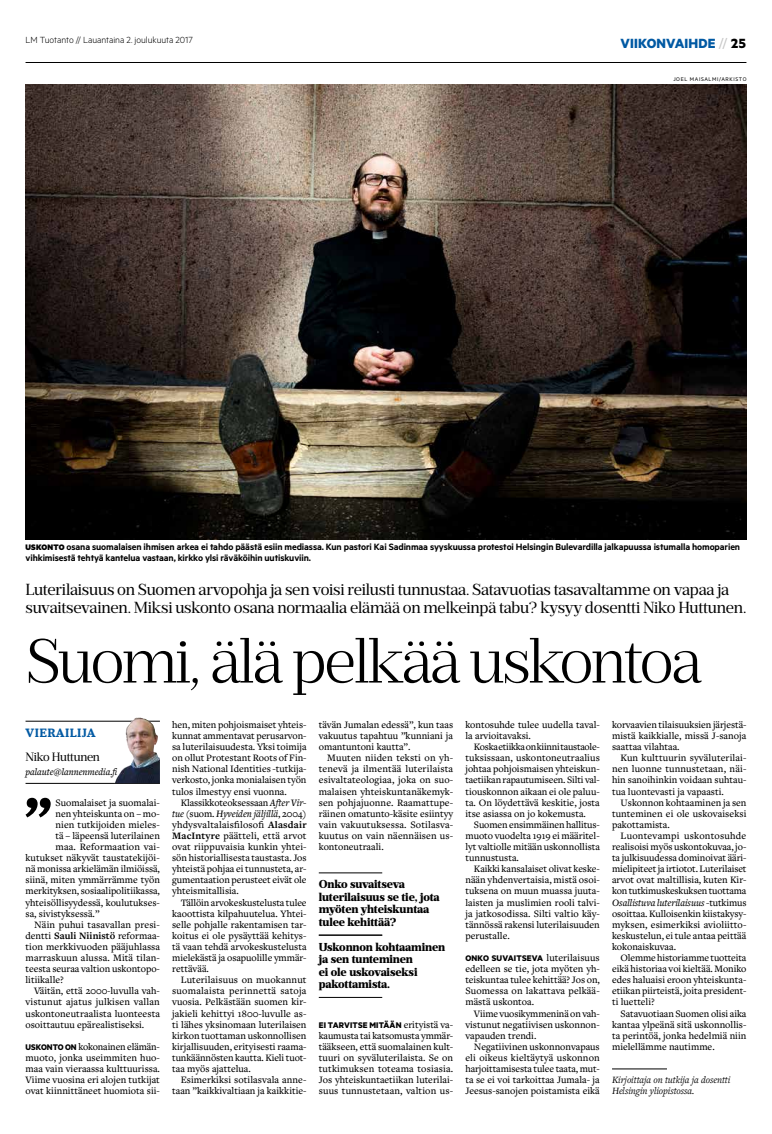
<style>
.page{position:relative;width:772px;height:1134px;background:#fff}
.page>*{position:absolute;margin:0;border:0;box-sizing:border-box;transform-origin:0 0}
.t1{font:700 73.6px "Prumo Slab";color:#000}
.t2{font:300 62px "Prumo Text";letter-spacing:-.035em;color:#000}
.t3{font:16px/18px "Prumo Text";letter-spacing:-.015em;color:#000}
.t4{font:700 15px "Metric";letter-spacing:.01em;color:#0059a3}
.t5{font:12px "Prumo Text";letter-spacing:-.02em;color:#000}
.t6{font:700 12px "Prumo Slab";letter-spacing:.03em;color:#0059a3}
.t7{font:800 11.5px/12.5px "Prumo Text";letter-spacing:-.015em;color:#000}
.t8{font:600 10.3px/11.1px "Metric";letter-spacing:-.01em;color:#000}
.t9{font:500 10.2px/11.1px "Freight Text Pro";color:#000;text-align:justify}
.t10{font:italic 10px/11.1px "Freight Text Pro";letter-spacing:-.005em;color:#000}
.t11{font:300 10px "Metric";letter-spacing:-.005em;color:#000}
.t12{font:italic 500 10px "Freight Text Pro";letter-spacing:-.01em;color:#000}
.t13{font:700 9.2px "Metric";letter-spacing:.015em;color:#000}
.t14{font:6px "Metric";letter-spacing:.1em;color:#000}
.s1{font-weight:400;color:#c6c6c6}
.s2{color:#000}
.s3{font-weight:900;font-size:9px}
.s4{font-style:italic}
.s5{font-weight:700}
.s6{font-family:"Freight Text Pro";font-weight:500;font-size:10.2px}
.s7{font-family:"Metric";font-weight:700;font-size:9.2px}
</style>
<div class="page">
<hr style="left:26px;top:62px;width:720px;height:1px;background:#000">
<hr style="left:26px;top:721px;width:134px;height:1px;background:#000">
<hr style="left:26px;top:783px;width:134px;height:1px;background:#000">
<hr style="left:611px;top:1069px;width:55px;height:1px;background:#000">
<img style="left:115px;top:718px;width:45px;height:65px">
<img style="left:26px;top:84px;width:719px;height:455px">
<hr style="left:318px;top:873px;width:64px;height:1px;background:#000">
<hr style="left:318px;top:935px;width:64px;height:1px;background:#000">
<hr style="left:318px;top:997px;width:64px;height:1px;background:#000">
<p class="t11" style="left:26px;top:35px;width:169px">LM Tuotanto // Lauantaina 2. joulukuuta 2017</p>
<h3 class="t4" style="left:620px;top:34px;width:127px">VIIKONVAIHDE <span class="s1">//</span> <span class="s2">25</span></h3>
<p class="t14" style="left:672px;top:76px;width:75px">JOEL MAISALMI/ARKISTO</p>
<p class="t8" style="left:26px;top:541px;width:715px"><span class="s3">USKONTO</span> osana suomalaisen ihmisen arkea ei tahdo päästä esiin mediassa. Kun pastori Kai Sadinmaa syyskuussa protestoi Helsingin Bulevardilla jalkapuussa istumalla homoparien vihkimisestä tehtyä kantelua vastaan, kirkko ylsi räväköihin uutiskuviin.</p>
<h3 class="t3" style="left:26px;top:581px;width:721px">Luterilaisuus on Suomen arvopohja ja sen voisi reilusti tunnustaa. Satavuotias tasavaltamme on vapaa ja suvaitsevainen. Miksi uskonto osana normaalia elämää on melkeinpä tabu? kysyy dosentti Niko Huttunen.</h3>
<h2 class="t2" style="left:26px;top:625px;width:677px">Suomi, älä pelkää uskontoa</h2>
<p class="t6" style="left:26px;top:725px;width:72px">VIERAILIJA</p>
<p class="t5" style="left:26px;top:750px;width:76px">Niko Huttunen</p>
<p class="t12" style="left:26px;top:765px;width:95px">palaute@lannenmedia.fi</p>
<h1 class="t1" style="left:23px;top:780px;width:31px">”</h1>
<p class="t9" style="left:55px;top:796px;width:106px">Suomalaiset ja suomalai-</p>
<p class="t9" style="left:172px;top:719px;width:136px">hen, miten pohjoismaiset yhteis&shy;kunnat ammentavat perusarvon&shy;sa luterilaisuudesta. Yksi toimija on ollut Protestant Roots of Fin&shy;nish National Identities -tutkija&shy;verkosto, jonka monialaisen työn tulos ilmestyy ensi vuonna.</p>
<p class="t9" style="left:172px;top:796px;width:136px;text-indent:9px">Klassikkoteoksessaan <span class="s4">After Vir&shy;tue</span> (suom. <span class="s4">Hyveiden jäljillä</span>, 2004) yhdysvaltalaisfilosofi <span class="s5">Alasdair MacIntyre</span> päätteli, että arvot ovat riippuvaisia kunkin yhtei&shy;sön historiallisesta taustasta. Jos yhteistä pohjaa ei tunnusteta, ar&shy;gumentaation perusteet eivät ole yhteismitallisia.</p>
<p class="t9" style="left:172px;top:896px;width:136px;text-indent:9px">Tällöin arvokeskustelusta tulee kaoottista kilpahuutelua. Yhtei&shy;selle pohjalle rakentamisen tar&shy;koitus ei ole pysäyttää kehitys&shy;tä vaan tehdä arvokeskustelusta mielekästä ja osapuolille ymmär&shy;rettävää.</p>
<p class="t9" style="left:172px;top:974px;width:136px;text-indent:9px">Luterilaisuus on muokannut suomalaista perinnettä satoja vuosia. Pelkästään suomen kir&shy;jakieli kehittyi 1800-luvulle as&shy;ti lähes yksinomaan luterilaisen kirkon tuottaman uskonnollisen kirjallisuuden, erityisesti raama&shy;tunkäännösten kautta. Kieli tuot&shy;taa myös ajattelua.</p>
<p class="t9" style="left:172px;top:1074px;width:136px;text-align:right">Esimerkiksi sotilasvala anne&shy;taan ”kaikkivaltiaan ja kaikkitie-</p>
<p class="t9" style="left:318px;top:719px;width:136px">tävän Jumalan edessä”, kun taas vakuutus tapahtuu ”kunniani ja omantuntoni kautta”.</p>
<p class="t9" style="left:318px;top:752px;width:136px;text-indent:9px">Muuten niiden teksti on yh&shy;tenevä ja ilmentää luterilaista esivaltateologiaa, joka on suo&shy;malaisen yhteiskuntanäkemyk&shy;sen pohjajuonne. Raamattupe&shy;räinen omatunto-käsite esiintyy vain vakuutuksessa. Sotilasva&shy;kuutus on vain näennäisen us&shy;kontoneutraali.</p>
<p class="t9" style="left:465px;top:719px;width:136px">kontosuhde tulee uudella taval&shy;la arvioitavaksi.</p>
<p class="t9" style="left:465px;top:741px;width:136px;text-indent:9px">Koska etiikka on kiinni taustaole&shy;tuksissaan, uskontoneutraalius johtaa pohjoismaisen yhteiskun&shy;taetiikan rapautumiseen. Silti val&shy;tiouskonnon aikaan ei ole paluu&shy;ta. On löydettävä keskitie, josta itse asiassa on jo kokemusta.</p>
<p class="t9" style="left:465px;top:819px;width:136px;text-indent:9px">Suomen ensimmäinen hallitus&shy;muoto vuodelta 1919 ei määritel&shy;lyt valtiolle mitään uskonnollista tunnustusta.</p>
<p class="t9" style="left:465px;top:863px;width:136px;text-indent:9px">Kaikki kansalaiset olivat keske&shy;nään yhdenvertaisia, mistä osoi&shy;tuksena on muun muassa juuta&shy;laisten ja muslimien rooli talvi&shy;ja jatkosodissa. Silti valtio käy&shy;tännössä rakensi luterilaisuuden perustalle.</p>
<p class="t13" style="left:465px;top:952px;width:136px">ONKO SUVAITSEVA <span class="s6">luterilaisuus</span></p>
<p class="t9" style="left:465px;top:963px;width:136px">edelleen se tie, jota myöten yh&shy;teiskuntaa tulee kehittää? Jos on, Suomessa on lakattava pelkää&shy;mästä uskontoa.</p>
<p class="t9" style="left:465px;top:1007px;width:136px;text-indent:9px">Viime vuosikymmeninä on vah&shy;vistunut negatiivisen uskonnon&shy;vapauden trendi.</p>
<p class="t9" style="left:465px;top:1041px;width:136px;text-indent:9px">Negatiivinen uskonnonvapaus eli oikeus kieltäytyä uskonnon harjoittamisesta tulee taata, mut&shy;ta se ei voi tarkoittaa Jumala- ja Jeesus-sanojen poistamista eikä</p>
<p class="t9" style="left:611px;top:719px;width:136px">korvaavien tilaisuuksien järjestä&shy;mistä kaikkialle, missä J-sanoja saattaa vilahtaa.</p>
<p class="t9" style="left:611px;top:752px;width:136px;text-indent:9px">Kun kulttuurin syväluterilai&shy;nen luonne tunnustetaan, näi&shy;hin sanoihinkin voidaan suhtau&shy;tua luontevasti ja vapaasti.</p>
<p class="t9" style="left:611px;top:796px;width:136px;text-indent:9px">Uskonnon kohtaaminen ja sen tunteminen ei ole uskovaiseksi pakottamista.</p>
<p class="t9" style="left:611px;top:830px;width:136px;text-indent:9px">Luontevampi uskontosuhde realisoisi myös uskontokuvaa, jo&shy;ta julkisuudessa dominoivat ääri&shy;mielipiteet ja irtiotot. Luterilaiset arvot ovat maltillisia, kuten Kir&shy;kon tutkimuskeskuksen tuottama <span class="s4">Osallistuva luterilaisuus</span> -tutkimus osoittaa. Kulloisenkin kiistakysy&shy;myksen, esimerkiksi avioliitto&shy;keskustelun, ei tule antaa peittää kokonaiskuvaa.</p>
<p class="t9" style="left:611px;top:952px;width:136px;text-indent:9px">Olemme historiamme tuotteita eikä historiaa voi kieltää. Moniko edes haluaisi eroon yhteiskunta&shy;etiikan piirteistä, joita president&shy;ti luetteli?</p>
<p class="t9" style="left:611px;top:1007px;width:136px;text-indent:9px">Satavuotiaan Suomen olisi aika kantaa ylpeänä sitä uskonnollis&shy;ta perintöä, jonka hedelmiä niin mielellämme nautimme.</p>
<p class="t10" style="left:611px;top:1074px;width:120px">Kirjoittaja on tutkija ja dosentti<br>Helsingin yliopistossa.</p>
<p class="t9" style="left:55px;top:807px;width:106px">nen yhteiskunta on – mo-</p>
<p class="t9" style="left:55px;top:819px;width:106px">nien tutkijoiden mieles-</p>
<p class="t9" style="left:55px;top:830px;width:106px">tä – läpeensä luterilainen</p>
<p class="t9" style="left:55px;top:841px;width:106px">maa. Reformaation vai-</p>
<p class="t9" style="left:26px;top:852px;width:136px">kutukset näkyvät taustatekijöi-</p>
<p class="t9" style="left:26px;top:863px;width:136px">nä monissa arkielämän ilmiöissä,</p>
<p class="t9" style="left:26px;top:874px;width:136px">siinä, miten ymmärrämme työn</p>
<p class="t9" style="left:26px;top:885px;width:136px">merkityksen, sosiaalipolitiikassa,</p>
<p class="t9" style="left:26px;top:896px;width:136px">yhteisöllisyydessä, koulutukses-</p>
<p class="t9" style="left:26px;top:907px;width:75px">sa, sivistyksessä.”</p>
<p class="t9" style="left:34px;top:918px;width:127px">Näin puhui tasavallan presi-</p>
<p class="t9" style="left:26px;top:930px;width:136px">dentti <span class="s5">Sauli Niinistö</span> reformaa-</p>
<p class="t9" style="left:26px;top:941px;width:136px">tion merkkivuoden pääjuhlassa</p>
<p class="t9" style="left:26px;top:952px;width:136px">marraskuun alussa. Mitä tilan-</p>
<p class="t9" style="left:26px;top:963px;width:136px">teesta seuraa valtion uskontopo-</p>
<p class="t9" style="left:26px;top:974px;width:40px">litiikalle?</p>
<p class="t9" style="left:34px;top:985px;width:127px">Väitän, että 2000-luvulla vah-</p>
<p class="t9" style="left:26px;top:996px;width:136px">vistunut ajatus julkisen vallan</p>
<p class="t9" style="left:26px;top:1007px;width:136px">uskontoneutraalista luonteesta</p>
<p class="t9" style="left:26px;top:1018px;width:120px">osoittautuu epärealistiseksi.</p>
<p class="t9" style="left:26px;top:1041px;width:136px"><span class="s7">USKONTO ON</span> kokonainen elämän&shy;muoto, jonka useimmiten huo&shy;maa vain vieraassa kulttuurissa.<br>Viime vuosina eri alojen tutkijat ovat kiinnittäneet huomiota sii-</p>
<p class="t7" style="left:318px;top:878px;width:122px">Onko suvaitseva luterilaisuus se tie, jota myöten yhteiskuntaa tulee kehittää?</p>
<p class="t7" style="left:318px;top:941px;width:128px">Uskonnon kohtaaminen ja sen tunteminen<br>ei ole uskovaiseksi pakottamista.</p>
<p class="t13" style="left:318px;top:1019px;width:136px">EI TARVITSE MITÄÄN <span class="s6">erityistä va-</span></p>
<p class="t9" style="left:318px;top:1029px;width:136px">kaumusta tai katsomusta ymmär&shy;tääkseen, että suomalainen kult&shy;tuuri on syväluterilaista. Se on tutkimuksen toteama tosiasia.<br>Jos yhteiskuntaetiikan luterilai&shy;suus tunnustetaan, valtion us-</p>
</div>
